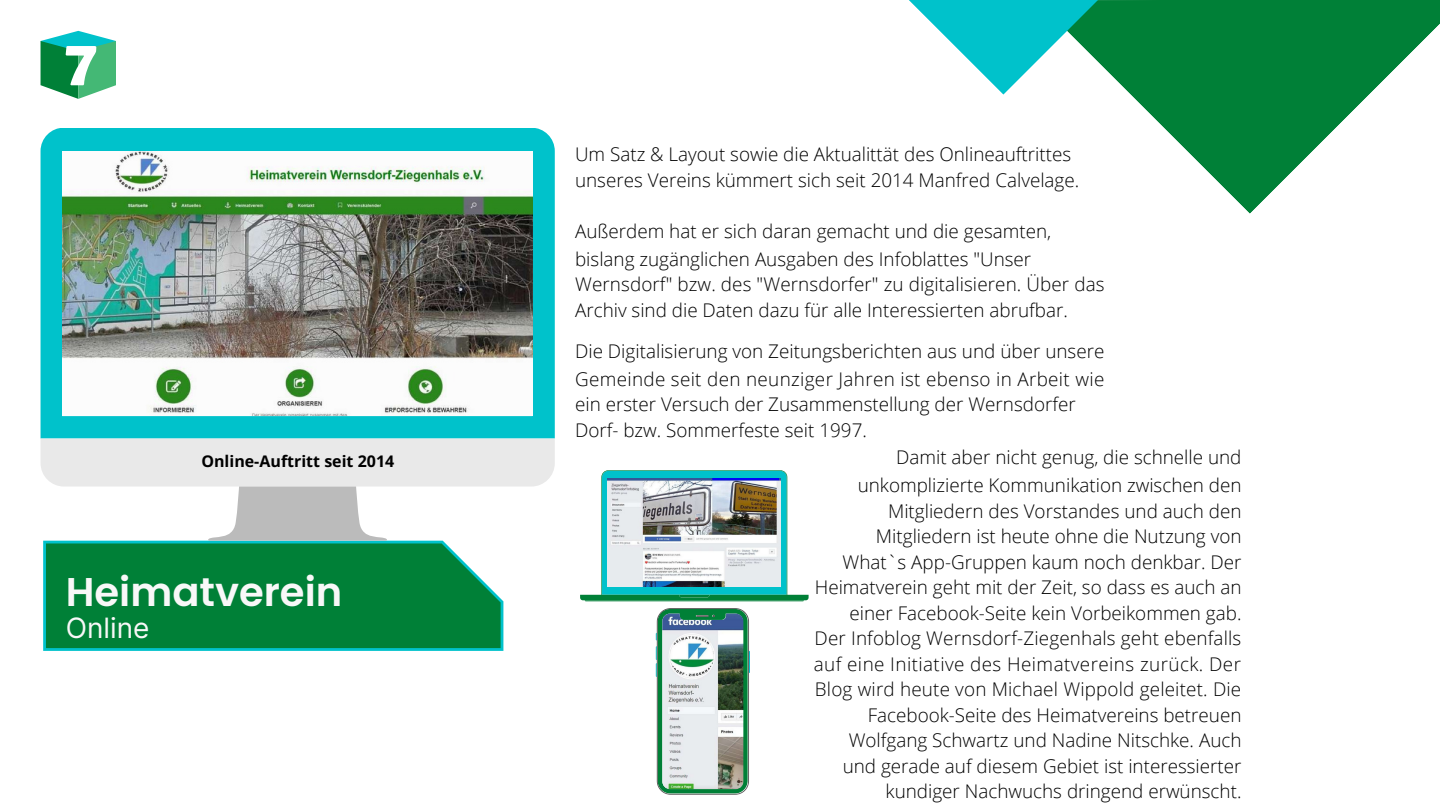
<style>
.page{position:relative;width:1440px;height:810px;background:#fff}
.page>*{position:absolute;margin:0;border:0;box-sizing:border-box;transform-origin:0 0}
.t1{font:900 52.9px "Libre Franklin";color:#fff}
.t2{font:600 40.1px "Poppins";color:#f8f8f8}
.t3{font:28px "Inter";color:#f8f8f8}
.t4{font:300 18.9px/25.5px "Open Sans";color:#000}
.t5{font:700 16px "Open Sans";color:#000}
</style>
<div class="page">
<svg style="left:41px;top:31px;width:75px;height:68px"></svg>
<svg style="left:43px;top:541px;width:460px;height:110px;background:#098846"></svg>
<div style="left:41px;top:128px;width:514px;height:311px;background:#00c2cb"></div>
<svg style="left:41px;top:439px;width:514px;height:102px"></svg>
<svg style="left:1117px;top:0;width:323px;height:214px;fill:#008037"></svg>
<svg style="left:909px;top:0;width:208px;height:95px"></svg>
<img style="left:62px;top:152px;width:470px;height:264px">
<img style="left:656px;top:608px;width:94px;height:187px">
<svg style="left:580px;top:470px;width:229px;height:131px"></svg>
<img style="left:608px;top:478px;width:173px;height:108px">
<h1 class="t1" style="left:64px;top:34px;width:35px">7</h1>
<p class="t5" style="left:201px;top:450px;width:194px">Online-Auftritt seit 2014</p>
<h2 class="t2" style="left:66px;top:564px;width:278px">Heimatverein</h2>
<h3 class="t3" style="left:66px;top:611px;width:85px">Online</h3>
<p class="t4" style="left:575px;top:141px;width:506px">Um Satz &amp; Layout sowie die Aktualittät des Onlineauftrittes unseres Vereins kümmert sich seit 2014 Manfred Calvelage.</p>
<p class="t4" style="left:575px;top:217px;width:478px;line-height:27.8px">Außerdem hat er sich daran gemacht und die gesamten, bislang zugänglichen Ausgaben des Infoblattes "Unser</p>
<p class="t4" style="left:575px;top:271px;width:531px">Wernsdorf" bzw. des "Wernsdorfer" zu digitalisieren. Über das<br>Archiv sind die Daten dazu für alle Interessierten abrufbar.</p>
<p class="t4" style="left:575px;top:337px;width:531px;line-height:27.8px">Die Digitalisierung von Zeitungsberichten aus und über unsere<br>Gemeinde seit den neunziger Jahren ist ebenso in Arbeit wie</p>
<p class="t4" style="left:575px;top:391px;width:502px">ein erster Versuch der Zusammenstellung der Wernsdorfer<br>Dorf- bzw. Sommerfeste seit 1997.</p>
<p class="t4" style="left:858px;top:443px;width:385px;line-height:27.8px;text-align:right">Damit aber nicht genug, die schnelle und unkomplizierte Kommunikation zwischen den</p>
<p class="t4" style="left:814px;top:497px;width:429px;text-align:right">Mitgliedern des Vorstandes und auch den Mitgliedern ist heute ohne die Nutzung von What`s App-Gruppen kaum noch denkbar. Der Heimatverein geht mit der Zeit, so dass es auch an einer Facebook-Seite kein Vorbeikommen gab.<br>Der Infoblog Wernsdorf-Ziegenhals geht ebenfalls auf eine Initiative des Heimatvereins zurück. Der Blog wird heute von Michael Wippold geleitet. Die Facebook-Seite des Heimatvereins betreuen Wolfgang Schwartz und Nadine Nitschke. Auch und gerade auf diesem Gebiet ist interessierter kundiger Nachwuchs dringend erwünscht.</p>
</div>
